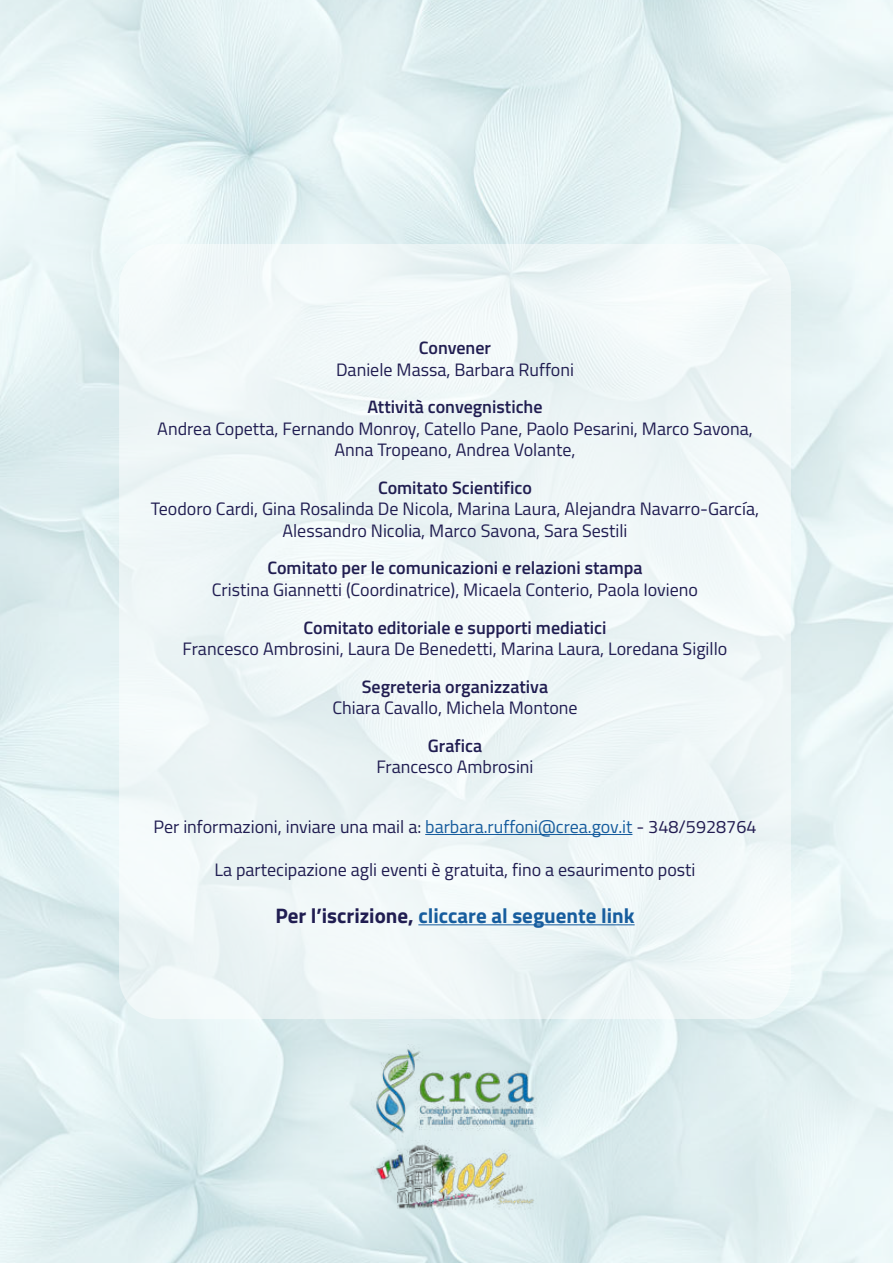
<style>
.page{position:relative;width:893px;height:1263px;background:#fff}
.page>*{position:absolute;margin:0;border:0;box-sizing:border-box;transform-origin:0 0}
.t1{font:700 21px "Titillium";color:#175d9e}
.t2{font:18px/21.6px "Titillium";color:#201d51;text-align:center}
.t3{font:600 18px "Titillium";color:#201d51}
.s1{color:#175d9e}
.s2{color:#221c51}
.s3{color:#201d51}
</style>
<div class="page">
<img style="left:0;top:0;width:893px;height:1263px">
<div style="left:119px;top:244px;width:672px;height:775px;background:#eff7f8;border-radius:43px"></div>
<hr style="left:425px;top:834px;width:207px;height:1px;background:#175d9e">
<hr style="left:418px;top:924px;width:217px;height:1px;background:#175d9e">
<img style="left:372px;top:1044px;width:166px;height:169px">
<p class="t3" style="left:419px;top:341px;width:74px">Convener</p>
<p class="t2" style="left:336px;top:360px;width:239px">Daniele Massa, Barbara Ruffoni</p>
<p class="t3" style="left:367px;top:400px;width:177px">Attività convegnistiche</p>
<p class="t2" style="left:157px;top:419px;width:597px">Andrea Copetta, Fernando Monroy, Catello Pane, Paolo Pesarini, Marco Savona,<br>Anna Tropeano, Andrea Volante,</p>
<p class="t3" style="left:378px;top:481px;width:155px">Comitato Scientifico</p>
<p class="t2" style="left:151px;top:500px;width:610px">Teodoro Cardi, Gina Rosalinda De Nicola, Marina Laura, Alejandra Navarro-García,<br>Alessandro Nicolia, Marco Savona, Sara Sestili</p>
<p class="t3" style="left:267px;top:561px;width:377px">Comitato per le comunicazioni e relazioni stampa</p>
<p class="t2" style="left:212px;top:581px;width:488px">Cristina Giannetti (Coordinatrice), Micaela Conterio, Paola Iovieno</p>
<p class="t3" style="left:304px;top:621px;width:304px">Comitato editoriale e supporti mediatici</p>
<p class="t2" style="left:183px;top:640px;width:546px">Francesco Ambrosini, Laura De Benedetti, Marina Laura, Loredana Sigillo</p>
<p class="t3" style="left:362px;top:680px;width:188px">Segreteria organizzativa</p>
<p class="t2" style="left:332px;top:699px;width:247px">Chiara Cavallo, Michela Montone</p>
<p class="t3" style="left:428px;top:739px;width:56px">Grafica</p>
<p class="t2" style="left:376px;top:758px;width:159px">Francesco Ambrosini</p>
<p class="t2" style="left:153px;top:817px;width:604px">Per informazioni, inviare una mail a: <span class="s1">barbara.ruffoni@crea.gov.it</span> <span class="s2">- 348/5928764</span></p>
<p class="t2" style="left:214px;top:860px;width:483px">La partecipazione agli eventi è gratuita, fino a esaurimento posti</p>
<p class="t1" style="left:275px;top:905px;width:361px"><span class="s3">Per l’iscrizione,</span> cliccare al seguente link</p>
</div>
